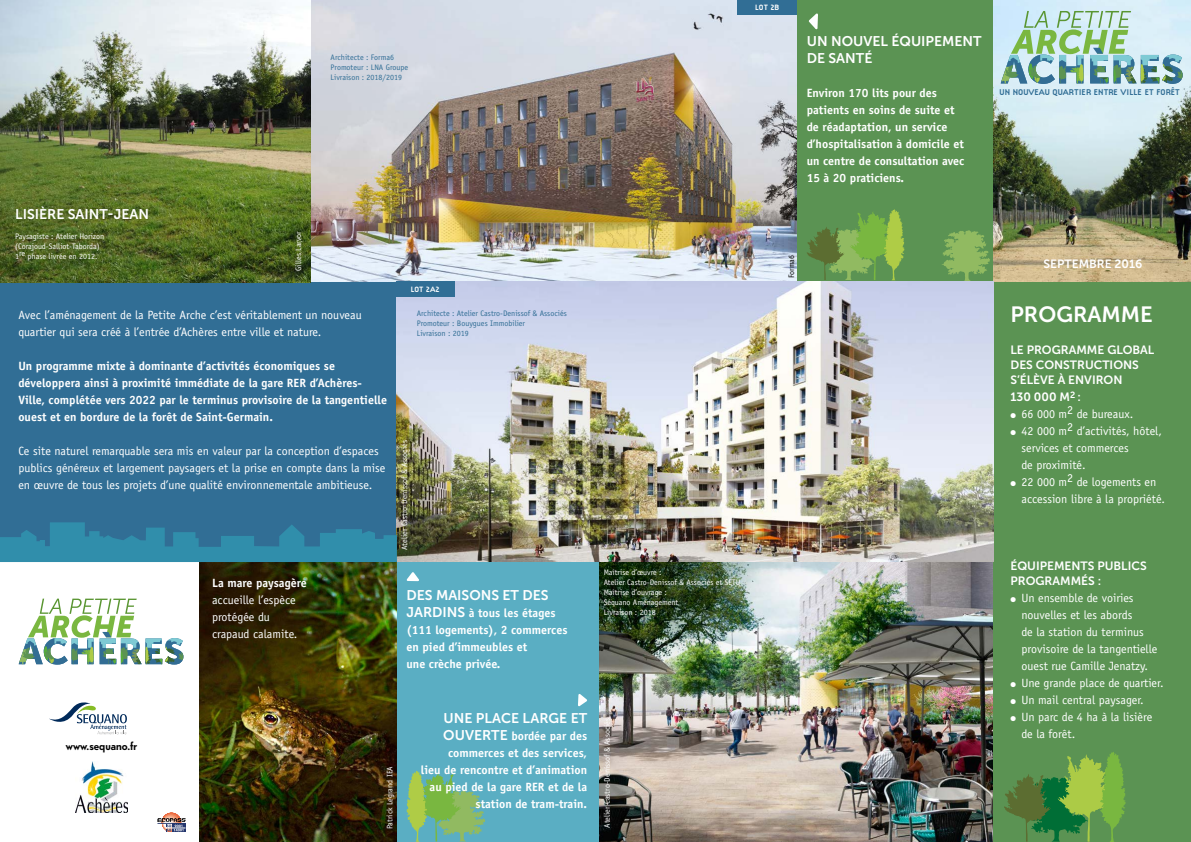
<style>
.page{position:relative;width:1191px;height:842px;background:#fff}
.page>*{position:absolute;margin:0;border:0;box-sizing:border-box;transform-origin:0 0}
.t1{font:22px "Museo Sans 700";color:#fff}
.t2{font:14px/17px "Museo Sans 700";color:#fff}
.t3{font:12px/17px "Officina Sans";color:#fff}
.t4{font:700 12px/17px "Officina Sans";color:#fff}
.t5{font:12px/15px "Museo Sans 700";color:#fff}
.t6{font:700 11.1px "Telefon";color:#000}
.t7{font:700 8.7px "Citizen";color:#316e95}
.t8{font:8px/10px "Officina Sans";color:#fff}
.t9{font:8px "Officina Sans";color:#316e95}
.t10{font:700 8px "Citizen";color:#fff}
.t11{font:8px "Officina Sans";letter-spacing:-.005em;color:#000}
.s1{font-weight:700}
.s2{font-family:"Museo Sans 700";font-weight:400;font-size:14px}
</style>
<div class="page">
<div style="left:797px;top:0;width:196px;height:281px;background:#5b9353"></div>
<svg style="left:941px;top:230px;width:49px;height:51px;background:#7aaa5b"></svg>
<div style="left:0;top:281px;width:397px;height:280px;background:#316e95"></div>
<img style="left:310px;top:0;width:487px;height:281px">
<img style="left:993px;top:0;width:198px;height:282px">
<img style="left:598px;top:561px;width:395px;height:281px">
<div style="left:396px;top:561px;width:202px;height:281px;background:#5aaec3"></div>
<div style="left:993px;top:282px;width:198px;height:560px;background:#5b9353"></div>
<svg style="left:807px;top:10px;width:12px;height:21px"></svg>
<svg style="left:49px;top:702px;width:78px;height:32px"></svg>
<img style="left:75px;top:762px;width:53px;height:51px">
<div style="left:738px;top:0;width:59px;height:15px;background:#316e95"></div>
<img style="left:397px;top:281px;width:596px;height:280px">
<div style="left:396px;top:281px;width:58px;height:15px;background:#316e95"></div>
<img style="left:199px;top:562px;width:198px;height:280px">
<svg style="left:578px;top:694px;width:9px;height:13px"></svg>
<svg style="left:406px;top:572px;width:13px;height:10px"></svg>
<div style="left:162px;top:813px;width:19px;height:19px;background:#ec663c;border-radius:50%"></div>
<div style="left:162px;top:813px;width:18px;height:18px;background:#ee7045;border-radius:50%"></div>
<div style="left:162px;top:814px;width:18px;height:17px;background:#ef8359;border-radius:50%"></div>
<div style="left:162px;top:815px;width:17px;height:16px;background:#f18960;border-radius:50%"></div>
<div style="left:162px;top:815px;width:16px;height:16px;background:#f28e65;border-radius:50%"></div>
<div style="left:163px;top:815px;width:15px;height:15px;background:#f49a73;border-radius:50%"></div>
<div style="left:163px;top:816px;width:14px;height:14px;background:#f5b192;border-radius:50%"></div>
<div style="left:163px;top:817px;width:13px;height:12px;background:#f8b99b;border-radius:50%"></div>
<div style="left:163px;top:817px;width:12px;height:12px;background:#f9c0a5;border-radius:50%"></div>
<svg style="left:172px;top:831px;width:13px;height:1px"></svg>
<svg style="left:157px;top:818px;width:28px;height:13px"></svg>
<svg style="left:0;top:522px;width:397px;height:40px"></svg>
<svg style="left:19px;top:599px;width:164px;height:66px"></svg>
<img style="left:0;top:0;width:310px;height:282px">
<svg style="left:406px;top:771px;width:79px;height:71px"></svg>
<svg style="left:806px;top:209px;width:98px;height:71px;background:#71a04c"></svg>
<svg style="left:1000px;top:11px;width:182px;height:73px;background:#abcfc5"></svg>
<svg style="left:1004px;top:752px;width:122px;height:90px"></svg>
<p class="t2" style="left:15px;top:205px;width:135px">LISIÈRE SAINT-JEAN</p>
<p class="t8" style="left:15px;top:231px;width:91px">Paysagiste : Atelier Horizon (Corajoud-Salliot-Taborda)<br>1re phase livrée en 2012.</p>
<p class="t9" style="left:331px;top:52px;width:65px">Architecte : Forma6</p>
<p class="t9" style="left:331px;top:62px;width:79px">Promoteur : LNA Groupe</p>
<p class="t9" style="left:331px;top:72px;width:73px">Livraison : 2018/2019</p>
<p class="t8" style="left:293px;top:271px;width:41px;rotate:-90deg">Gilles Larvor</p>
<p class="t10" style="left:411px;top:284px;width:31px">LOT 2A2</p>
<p class="t3" style="left:18px;top:306px;width:345px">Avec l’aménagement de la Petite Arche c’est véritablement un nouveau quartier qui sera créé à l’entrée d’Achères entre ville et nature.</p>
<p class="t4" style="left:18px;top:357px;width:370px">Un programme mixte à dominante d’activités économiques se développera ainsi à proximité immédiate de la gare RER d’Achères-Ville, complétée vers 2022 par le terminus provisoire de la tangentielle ouest et en bordure de la forêt de Saint-Germain.</p>
<p class="t3" style="left:18px;top:442px;width:368px">Ce site naturel remarquable sera mis en valeur par la conception d’espaces publics généreux et largement paysagers et la prise en compte dans la mise en œuvre de tous les projets d’une qualité environnementale ambitieuse.</p>
<p class="t3" style="left:212px;top:574px;width:96px"><span class="s1">La mare paysagère </span>accueille l’espèce protégée du crapaud calamite.</p>
<p class="t9" style="left:417px;top:308px;width:151px">Architecte : Atelier Castro-Denissof &amp; Associés</p>
<p class="t9" style="left:417px;top:318px;width:110px">Promoteur : Bouygues Immobilier</p>
<p class="t9" style="left:417px;top:328px;width:54px">Livraison : 2019</p>
<p class="t8" style="left:399px;top:550px;width:111px;rotate:-90deg">Atelier Castro-Denissof &amp; Associés</p>
<p class="t2" style="left:406px;top:587px;width:144px">DES MAISONS ET DES</p>
<p class="t4" style="left:406px;top:604px;width:150px"><span class="s2">JARDINS</span> à tous les étages</p>
<p class="t4" style="left:406px;top:621px;width:162px">(111 logements), 2 commerces</p>
<p class="t4" style="left:406px;top:638px;width:122px">en pied d’immeubles et</p>
<p class="t4" style="left:406px;top:655px;width:96px">une crèche privée.</p>
<p class="t10" style="left:755px;top:3px;width:26px">LOT 2B</p>
<p class="t2" style="left:806px;top:33px;width:176px">UN NOUVEL ÉQUIPEMENT<br>DE SANTÉ</p>
<p class="t4" style="left:806px;top:85px;width:159px">Environ 170 lits pour des patients en soins de suite et de réadaptation, un service d’hospitalisation à domicile et un centre de consultation avec<br>15 à 20 praticiens.</p>
<p class="t11" style="left:786px;top:278px;width:25px;rotate:-90deg">Forma6</p>
<p class="t8" style="left:603px;top:567px;width:59px">Maîtrise d’œuvre :</p>
<p class="t8" style="left:603px;top:577px;width:138px">Atelier Castro-Denissof &amp; Associés et SETU</p>
<p class="t8" style="left:603px;top:587px;width:65px">Maîtrise d’ouvrage :</p>
<p class="t8" style="left:603px;top:597px;width:76px">Séquano Aménagement</p>
<p class="t8" style="left:603px;top:607px;width:54px">Livraison : 2018</p>
<p class="t6" style="left:66px;top:738px;width:73px">www.sequano.fr</p>
<p class="t8" style="left:385px;top:829px;width:64px;rotate:-90deg">Patrick Legrand IEA</p>
<p class="t2" style="left:443px;top:710px;width:145px">UNE PLACE LARGE ET</p>
<p class="t4" style="left:443px;top:728px;width:145px;text-align:center"><span class="s2">OUVERTE</span> bordée par des commerces et des services,</p>
<p class="t4" style="left:421px;top:762px;width:168px;text-align:right">lieu de rencontre et d’animation au pied de la gare RER et de la station de tram-train.</p>
<p class="t8" style="left:602px;top:828px;width:111px;rotate:-90deg">Atelier Castro-Denissof &amp; Associés</p>
<p class="t7" style="left:999px;top:87px;width:182px">UN NOUVEAU QUARTIER ENTRE VILLE ET FORÊT</p>
<p class="t5" style="left:1043px;top:256px;width:100px">SEPTEMBRE 2016</p>
<p class="t1" style="left:1010px;top:302px;width:144px">PROGRAMME</p>
<p class="t5" style="left:1010px;top:342px;width:145px">LE PROGRAMME GLOBAL<br>DES CONSTRUCTIONS</p>
<p class="t5" style="left:1010px;top:372px;width:114px">S’ÉLÈVE À ENVIRON</p>
<p class="t5" style="left:1010px;top:389px;width:72px">130 000 M<sup>2</sup> :</p>
<p class="t3" style="left:1010px;top:405px;width:124px">● 66 000 m2 de bureaux.</p>
<p class="t3" style="left:1021px;top:422px;width:142px;text-indent:-11px">● 42 000 m2 d’activités, hôtel, services et commerces<br>de proximité.</p>
<p class="t3" style="left:1021px;top:473px;width:145px;text-indent:-11px">● 22 000 m2 de logements en accession libre à la propriété.</p>
<p class="t5" style="left:1010px;top:559px;width:138px">ÉQUIPEMENTS PUBLICS<br>PROGRAMMÉS :</p>
<p class="t3" style="left:1021px;top:590px;width:137px;text-indent:-11px">● Un ensemble de voiries nouvelles et les abords<br>de la station du terminus provisoire de la tangentielle ouest rue Camille Jenatzy.</p>
<p class="t3" style="left:1010px;top:675px;width:155px">● Une grande place de quartier.</p>
<p class="t3" style="left:1010px;top:692px;width:135px">● Un mail central paysager.</p>
<p class="t3" style="left:1021px;top:709px;width:132px;text-indent:-11px">● Un parc de 4 ha à la lisière de la forêt.</p>
</div>
